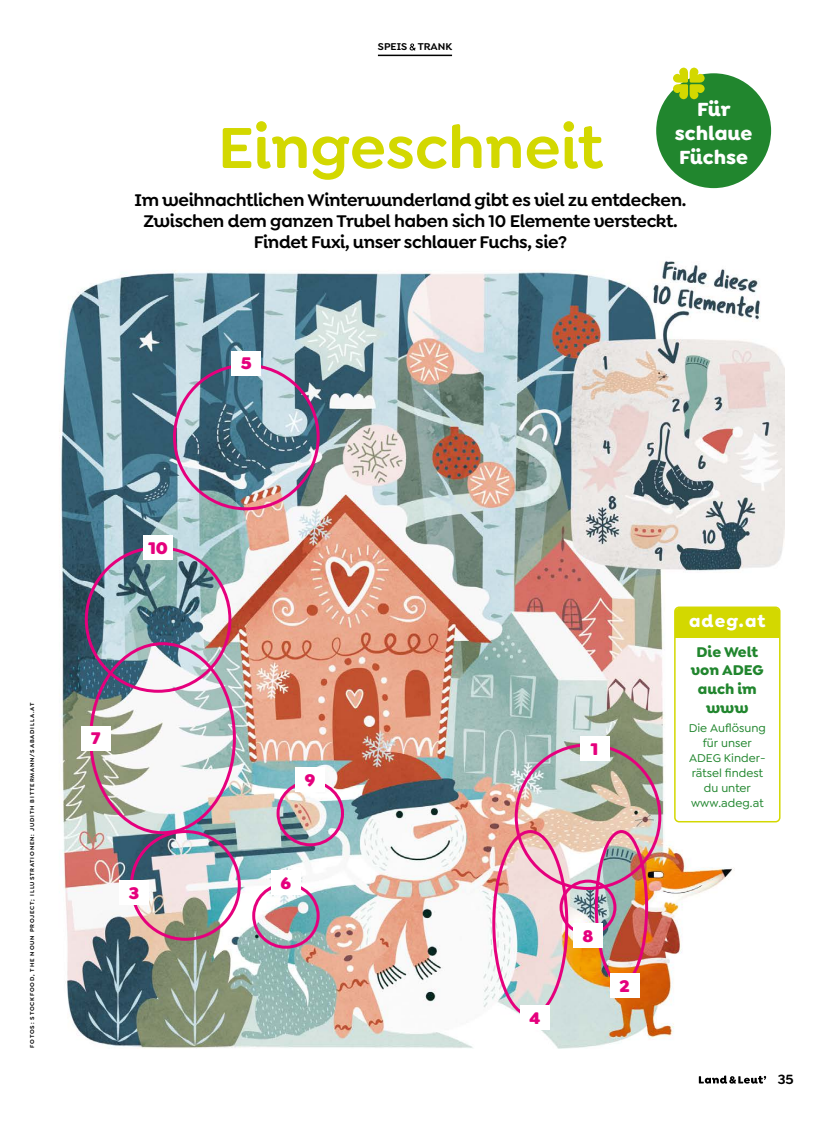
<style>
.page{position:relative;width:830px;height:1127px;background:#fff}
.page>*{position:absolute;margin:0;border:0;box-sizing:border-box;transform-origin:0 0}
.t1{font:600 61.5px "Goldplay Alt";color:#d3d800}
.t2{font:700 20.25px/24px "Goldplay Alt";color:#fff;text-align:center}
.t3{font:600 18px/21px "Goldplay Alt";letter-spacing:-.02em;color:#000;text-align:center}
.t4{font:700 18px "Goldplay Alt";letter-spacing:.08em;color:#fff}
.t5{font:900 18px "Goldplay Alt";color:#e5007d}
.t6{font:700 15px/18.8px "Goldplay Alt";color:#21862e;text-align:center}
.t7{font:600 14.25px "Goldplay";color:#000}
.t8{font:500 12px/15px "Goldplay";color:#21862e;text-align:center}
.t9{font:600 10.5px "Goldplay Alt";color:#000}
.t10{font:600 6px "Goldplay";letter-spacing:.14em;color:#000}
</style>
<div class="page">
<svg style="left:698px;top:1075px;width:67px;height:8px"></svg>
<hr style="left:378px;top:55px;width:74px;height:1px;background:#000">
<svg style="left:409px;top:43px;width:6px;height:7px"></svg>
<img style="left:59px;top:261px;width:724px;height:788px">
<div style="left:656px;top:73px;width:114px;height:115px;background:#21862e;border-radius:50%"></div>
<svg style="left:672px;top:68px;width:32px;height:31px"></svg>
<div style="left:673px;top:606px;width:107px;height:216px;border:2px solid #d3d800;border-radius:4px"></div>
<div style="left:674px;top:610px;width:105px;height:27px;background:#d3d800"></div>
<div style="left:674px;top:608px;width:105px;height:27px;background:#d3d800;border-radius:4px"></div>
<div style="left:252px;top:883px;width:67px;height:66px;border:3px solid #e5007d;border-radius:50%"></div>
<div style="left:276px;top:780px;width:68px;height:66px;border:3px solid #e5007d;border-radius:50%"></div>
<div style="left:594px;top:830px;width:53px;height:155px;border:3px solid #e5007d;border-radius:50%"></div>
<div style="left:559px;top:879px;width:57px;height:56px;border:3px solid #e5007d;border-radius:50%"></div>
<div style="left:492px;top:830px;width:76px;height:187px;border:3px solid #e5007d;border-radius:50%"></div>
<div style="left:130px;top:830px;width:111px;height:111px;border:3px solid #e5007d;border-radius:50%"></div>
<div style="left:231px;top:351px;width:30px;height:24px;background:#fff"></div>
<div style="left:143px;top:535px;width:30px;height:24px;background:#fff"></div>
<div style="left:81px;top:726px;width:30px;height:24px;background:#fff"></div>
<div style="left:295px;top:767px;width:30px;height:24px;background:#fff"></div>
<div style="left:520px;top:1005px;width:29px;height:24px;background:#fff"></div>
<div style="left:573px;top:923px;width:29px;height:24px;background:#fff"></div>
<div style="left:609px;top:973px;width:30px;height:24px;background:#fff"></div>
<div style="left:579px;top:736px;width:30px;height:24px;background:#fff"></div>
<div style="left:271px;top:871px;width:30px;height:24px;background:#fff"></div>
<div style="left:119px;top:880px;width:30px;height:24px;background:#fff"></div>
<p class="t9" style="left:378px;top:40px;width:76px">SPEIS TRANK</p>
<h1 class="t1" style="left:218px;top:109px;width:386px">Eingeschneit</h1>
<p class="t2" style="left:674px;top:97px;width:79px">Für schlaue<br>Füchse</p>
<p class="t3" style="left:135px;top:190px;width:553px">Im weihnachtlichen Winterwunderland gibt es viel zu entdecken.<br>Zwischen dem ganzen Trubel haben sich 10 Elemente versteckt.<br>Findet Fuxi, unser schlauer Fuchs, sie?</p>
<p class="t5" style="left:241px;top:351px;width:13px">5</p>
<p class="t5" style="left:148px;top:535px;width:21px">10</p>
<p class="t10" style="left:28px;top:1047px;width:346px;rotate:-90deg">FOTOS: STOCKFOOD, THE NOUN PROJECT; ILLUSTRATIONEN: JUDITH BITTERMANN/SABADILLA.AT</p>
<p class="t5" style="left:91px;top:726px;width:11px">7</p>
<p class="t5" style="left:129px;top:880px;width:12px">3</p>
<p class="t5" style="left:305px;top:767px;width:12px">9</p>
<p class="t5" style="left:280px;top:871px;width:12px">6</p>
<p class="t5" style="left:590px;top:736px;width:9px">1</p>
<p class="t5" style="left:529px;top:1005px;width:13px">4</p>
<p class="t5" style="left:582px;top:923px;width:12px">8</p>
<p class="t5" style="left:619px;top:973px;width:12px">2</p>
<p class="t4" style="left:688px;top:609px;width:78px">adeg.at</p>
<p class="t4" style="left:693px;top:611px;width:82px">adeg.at</p>
<p class="t6" style="left:690px;top:642px;width:74px">Die Welt von ADEG auch im www</p>
<p class="t8" style="left:688px;top:720px;width:79px">Die Auflösung für unser<br>ADEG Kinder&shy;rätsel findest du unter www.adeg.at</p>
<p class="t7" style="left:777px;top:1070px;width:18px">35</p>
</div>
